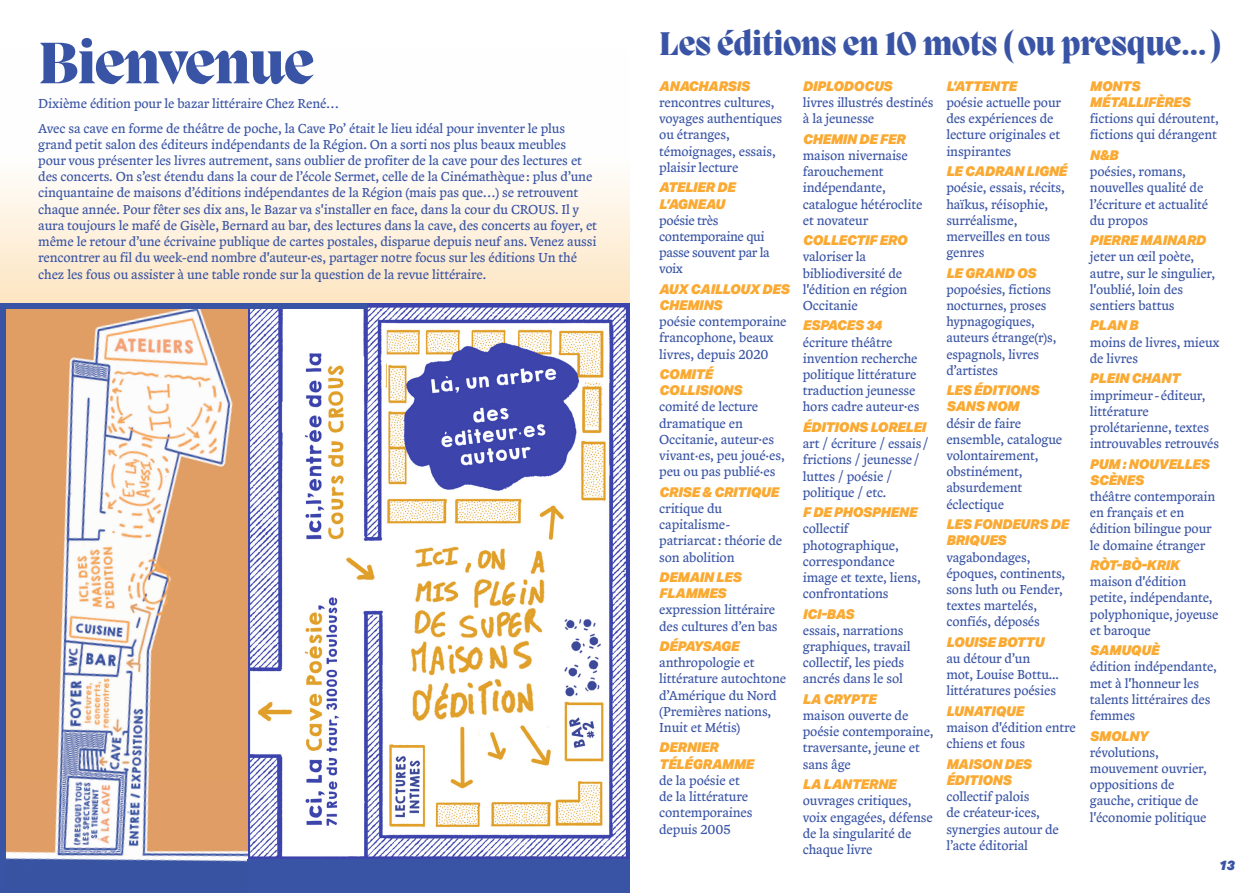
<style>
.page{position:relative;width:1259px;height:893px;background:#fff}
.page>*{position:absolute;margin:0;border:0;box-sizing:border-box;transform-origin:0 0}
.Corps_de_texte{font:800 60px "PP Migra";letter-spacing:-.01em;color:#3954a4}
.Texte_spectacles{font:800 33.9px "PP Migra";color:#3954a4}
.Texte_spectacles-2{font:13.5px/16.2px "Zenon";letter-spacing:-.01em;color:#3954a4}
.Corps_de_texte-2{font:13.5px/16.2px "Zenon";letter-spacing:-.01em;color:#3954a4}
.Texte_spectacles-3{font:13.5px/16.2px "Zenon";letter-spacing:-.03em;color:#3954a4}
.t1{font:italic 900 13.5px "Aktiv Grotesk";color:#3954a4}
.s1{font-family:"Aktiv Grotesk";font-weight:900;font-style:italic;color:#faaa33}
</style>
<div class="page">
<svg style="left:0;top:178px;width:629px;height:125px;background:#fdefda"></svg>
<img style="left:247px;top:303px;width:382px;height:556px">
<img style="left:5px;top:308px;width:242px;height:585px">
<div style="left:247px;top:859px;width:382px;height:34px;background:#3954a4"></div>
<div style="left:0;top:303px;width:367px;height:5px;background:#3954a4"></div>
<div style="left:0;top:304px;width:5px;height:589px;background:#3954a4"></div>
<p class="Corps_de_texte" style="left:38px;top:25px;width:277px">Bienvenue</p>
<p class="Corps_de_texte-2" style="left:38px;top:94px;width:302px">Dixième édition pour le bazar littéraire Chez René…</p>
<p class="Corps_de_texte-2" style="left:38px;top:119px;width:560px">Avec sa cave en forme de théâtre de poche, la Cave Po’ était le lieu idéal pour inventer le plus grand petit salon des éditeurs indépendants de la Région. On a sorti nos plus beaux meubles pour vous présenter les livres autrement, sans oublier de profiter de la cave pour des lectures et des concerts. On s’est étendu dans la cour de l’école Sermet, celle de la Cinémathèque: plus d’une cinquantaine de maisons d’éditions indépendantes de la Région (mais pas que…) se retrouvent chaque année. Pour fêter ses dix ans, le Bazar va s'installer en face, dans la cour du CROUS. Il y aura toujours le mafé de Gisèle, Bernard au bar, des lectures dans la cave, des concerts au foyer, et même le retour d’une écrivaine publique de cartes postales, disparue depuis neuf ans. Venez aussi rencontrer au fil du week-end nombre d'auteur·es, partager notre focus sur les éditions Un thé chez les fous ou assister à une table ronde sur la question de la revue littéraire.</p>
<p class="Texte_spectacles" style="left:659px;top:22px;width:563px">Les éditions en 10 mots (ou presque...)</p>
<p class="Texte_spectacles-2" style="left:659px;top:77px;width:124px"><span class="s1">ANACHARSIS </span>rencontres cultures, voyages authentiques ou étranges, témoignages, essais, plaisir lecture</p>
<p class="Texte_spectacles-3" style="left:659px;top:179px;width:112px"><span class="s1">ATELIER DE<br>L’AGNEAU<br></span>poésie très contemporaine qui passe souvent par la voix</p>
<p class="Texte_spectacles-2" style="left:659px;top:280px;width:132px"><span class="s1">AUX CAILLOUX DES<br>CHEMINS<br></span>poésie contemporaine francophone, beaux livres, depuis 2020</p>
<p class="Texte_spectacles-2" style="left:659px;top:365px;width:127px"><span class="s1">COMITÉ<br>COLLISIONS </span>comité de lecture dramatique en<br>Occitanie, auteur∙es vivant·es, peu joué·es, peu ou pas publié·es</p>
<p class="Texte_spectacles-2" style="left:659px;top:483px;width:124px"><span class="s1">CRISE &amp; CRITIQUE </span>critique du capitalisme&shy;patriarcat: théorie de son abolition</p>
<p class="Texte_spectacles-2" style="left:659px;top:568px;width:120px"><span class="s1">DEMAIN LES<br>FLAMMES </span>expression littéraire des cultures d’en bas</p>
<p class="Texte_spectacles-2" style="left:659px;top:637px;width:128px"><span class="s1">DÉPAYSAGE </span>anthropologie et littérature autochtone d’Amérique du Nord (Premières nations,<br>Inuit et Métis)</p>
<p class="Texte_spectacles-2" style="left:659px;top:739px;width:96px"><span class="s1">DERNIER<br>TÉLÉGRAMME </span>de la poésie et de la littérature contemporaines depuis 2005</p>
<p class="Texte_spectacles-2" style="left:803px;top:77px;width:132px"><span class="s1">DIPLODOCUS<br></span>livres illustrés destinés à la jeunesse</p>
<p class="Texte_spectacles-2" style="left:803px;top:130px;width:121px"><span class="s1">CHEMIN DE FER </span>maison nivernaise farouchement indépendante, catalogue hétéroclite et novateur</p>
<p class="Texte_spectacles-2" style="left:803px;top:232px;width:106px"><span class="s1">COLLECTIF ERO </span>valoriser la bibliodiversité de l'édition en région<br>Occitanie</p>
<p class="Texte_spectacles-2" style="left:803px;top:317px;width:118px"><span class="s1">ESPACES 34 </span>écriture théâtre invention recherche politique littérature traduction jeunesse hors cadre auteur∙es</p>
<p class="Texte_spectacles-2" style="left:803px;top:418px;width:127px"><span class="s1">ÉDITIONS LORELEI </span>art / écriture / essais/ frictions / jeunesse/ luttes / poésie / politique / etc.</p>
<p class="Texte_spectacles-2" style="left:803px;top:504px;width:119px"><span class="s1">F DE PHOSPHENE </span>collectif photographique, correspondance image et texte, liens, confrontations</p>
<p class="Texte_spectacles-2" style="left:803px;top:605px;width:109px"><span class="s1">ICI-BAS<br></span>essais, narrations graphiques, travail collectif, les pieds ancrés dans le sol</p>
<p class="Texte_spectacles-2" style="left:803px;top:690px;width:132px"><span class="s1">LA CRYPTE<br></span>maison ouverte de poésie contemporaine, traversante, jeune et sans âge</p>
<p class="Texte_spectacles-2" style="left:803px;top:776px;width:131px"><span class="s1">LA LANTERNE </span>ouvrages critiques, voix engagées, défense de la singularité de chaque livre</p>
<p class="Texte_spectacles-2" style="left:1090px;top:77px;width:130px"><span class="s1">MONTS<br>MÉTALLIFÈRES </span>fictions qui déroutent, fictions qui dérangent</p>
<p class="Texte_spectacles-2" style="left:1090px;top:146px;width:120px"><span class="s1">N&amp;B<br></span>poésies, romans, nouvelles qualité de l’écriture et actualité du propos</p>
<p class="Texte_spectacles-2" style="left:1090px;top:232px;width:127px"><span class="s1">PIERRE MAINARD </span>jeter un œil poète, autre, sur le singulier, l'oublié, loin des sentiers battus</p>
<p class="Texte_spectacles-2" style="left:1090px;top:317px;width:131px"><span class="s1">PLAN B<br></span>moins de livres, mieux de livres</p>
<p class="Texte_spectacles-2" style="left:1090px;top:370px;width:131px"><span class="s1">PLEIN CHANT </span>imprimeur-éditeur, littérature prolétarienne, textes introuvables retrouvés</p>
<p class="Texte_spectacles-2" style="left:1090px;top:455px;width:127px"><span class="s1">PUM : NOUVELLES<br>SCÈNES<br></span>théâtre contemporain en français et en édition bilingue pour le domaine étranger</p>
<p class="Texte_spectacles-2" style="left:1090px;top:556px;width:130px"><span class="s1">RÒT-BÒ-KRIK </span>maison d'édition petite, indépendante, polyphonique, joyeuse et baroque</p>
<p class="Texte_spectacles-2" style="left:1090px;top:642px;width:128px"><span class="s1">SAMUQUÈ<br></span>édition indépendante, met à l'honneur les talents littéraires des femmes</p>
<p class="Texte_spectacles-2" style="left:1090px;top:727px;width:119px"><span class="s1">SMOLNY </span>révolutions, mouvement ouvrier, oppositions de gauche, critique de l'économie politique</p>
<p class="Texte_spectacles-2" style="left:946px;top:77px;width:116px"><span class="s1">L'ATTENTE<br></span>poésie actuelle pour des expériences de lecture originales et inspirantes</p>
<p class="Texte_spectacles-2" style="left:946px;top:163px;width:122px"><span class="s1">LE CADRAN LIGNÉ </span>poésie, essais, récits, haïkus, réisophie, surréalisme, merveilles en tous genres</p>
<p class="Texte_spectacles-2" style="left:946px;top:264px;width:111px"><span class="s1">LE GRAND OS </span>popoésies, fictions nocturnes, proses hypnagogiques, auteurs étrange(r)s, espagnols, livres d’artistes</p>
<p class="Texte_spectacles-2" style="left:946px;top:382px;width:117px"><span class="s1">LES ÉDITIONS<br>SANS NOM<br></span>désir de faire ensemble, catalogue volontairement, obstinément, absurdement éclectique</p>
<p class="Texte_spectacles-2" style="left:946px;top:516px;width:124px"><span class="s1">LES FONDEURS DE<br>BRIQUES </span>vagabondages, époques, continents, sons luth ou Fender, textes martelés, confiés, déposés</p>
<p class="Texte_spectacles-2" style="left:946px;top:633px;width:114px"><span class="s1">LOUISE BOTTU </span>au détour d’un mot, Louise Bottu... littératures poésies</p>
<p class="Texte_spectacles-2" style="left:946px;top:702px;width:131px"><span class="s1">LUNATIQUE<br></span>maison d'édition entre chiens et fous</p>
<p class="Texte_spectacles-2" style="left:946px;top:755px;width:114px"><span class="s1">MAISON DES<br>ÉDITIONS </span>collectif palois<br>de créateur∙ices, synergies autour de l’acte éditorial</p>
<p class="t1" style="left:1218px;top:856px;width:17px">13</p>
</div>
